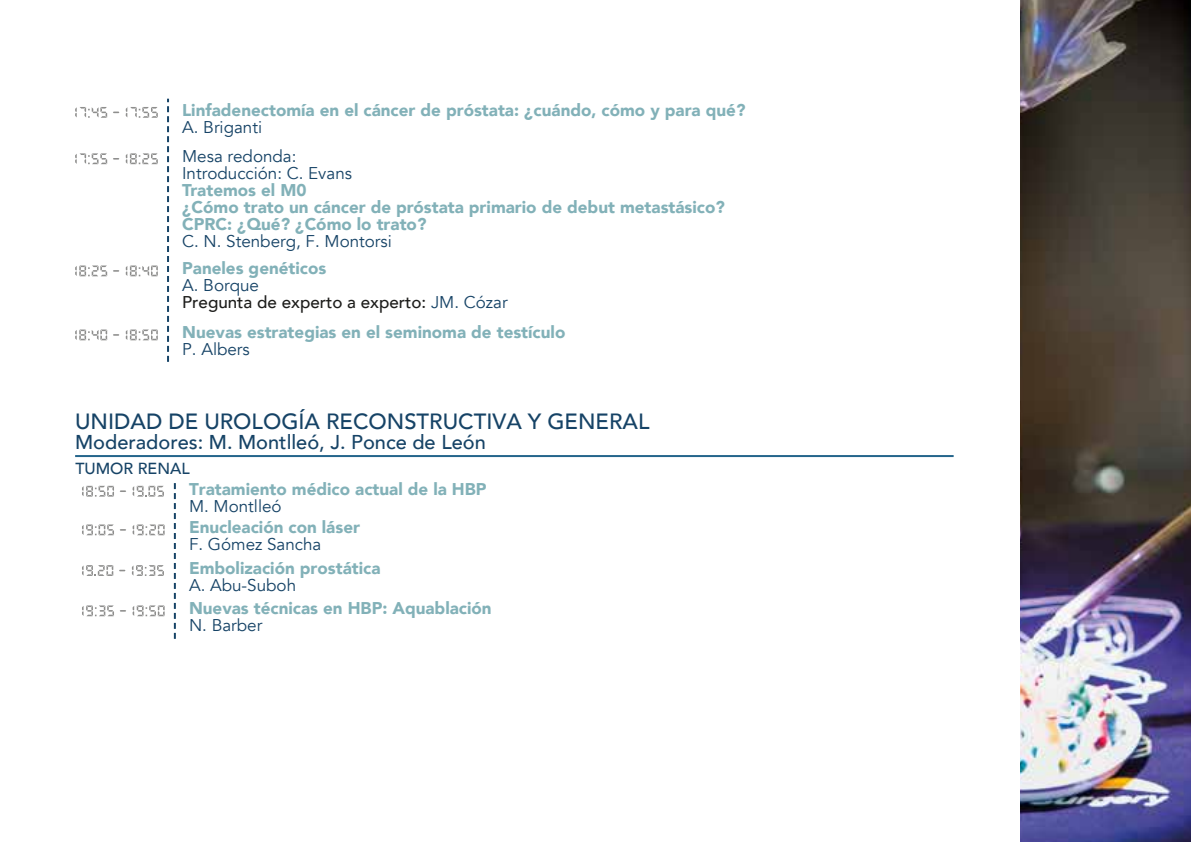
<style>
.page{position:relative;width:1191px;height:842px;background:#fff}
.page>*{position:absolute;margin:0;border:0;box-sizing:border-box;transform-origin:0 0}
.t1{font:500 22px "Avenir";color:#164366}
.t2{font:500 20px "Avenir";color:#164366}
.t3{font:900 17px/17px "Avenir";color:#82b1b8}
.t4{font:17px/17px "Avenir";color:#164366}
.t5{font:500 17px/17px "Avenir";color:#1d1d1b}
.t6{font:500 16px "Avenir";color:#164366}
.s1{font-weight:400;color:#164366}
</style>
<div class="page">
<img style="left:1020px;top:0;width:171px;height:842px">
<svg style="left:75px;top:107px;width:32px;height:11px"></svg>
<svg style="left:126px;top:107px;width:32px;height:11px"></svg>
<svg style="left:75px;top:329px;width:32px;height:11px"></svg>
<svg style="left:113px;top:334px;width:6px;height:2px"></svg>
<svg style="left:126px;top:329px;width:32px;height:11px"></svg>
<svg style="left:75px;top:265px;width:32px;height:11px"></svg>
<svg style="left:113px;top:270px;width:6px;height:2px"></svg>
<svg style="left:126px;top:265px;width:32px;height:11px"></svg>
<svg style="left:75px;top:153px;width:32px;height:11px"></svg>
<svg style="left:113px;top:158px;width:6px;height:2px"></svg>
<svg style="left:126px;top:153px;width:32px;height:11px"></svg>
<svg style="left:167px;top:99px;width:2px;height:263px"></svg>
<svg style="left:82px;top:486px;width:32px;height:11px"></svg>
<svg style="left:120px;top:490px;width:6px;height:2px"></svg>
<svg style="left:133px;top:486px;width:31px;height:11px"></svg>
<svg style="left:82px;top:524px;width:32px;height:11px"></svg>
<svg style="left:120px;top:529px;width:6px;height:2px"></svg>
<svg style="left:133px;top:524px;width:32px;height:11px"></svg>
<svg style="left:82px;top:565px;width:31px;height:11px"></svg>
<svg style="left:132px;top:565px;width:32px;height:11px"></svg>
<svg style="left:82px;top:605px;width:32px;height:11px"></svg>
<svg style="left:120px;top:610px;width:6px;height:2px"></svg>
<svg style="left:133px;top:605px;width:32px;height:11px"></svg>
<svg style="left:174px;top:483px;width:2px;height:156px"></svg>
<hr style="left:75px;top:455px;width:878px;height:2px;background:#24658b">
<p class="t3" style="left:182px;top:101px;width:565px">Linfadenectomía en el cáncer de próstata: ¿cuándo, cómo y para qué?</p>
<p class="t4" style="left:182px;top:119px;width:81px">A. Briganti</p>
<p class="t4" style="left:182px;top:148px;width:171px">Mesa redonda:<br>Introducción: C. Evans</p>
<p class="t3" style="left:182px;top:181px;width:544px">Tratemos el M0<br>¿Cómo trato un cáncer de próstata primario de debut metastásico?<br>CPRC: ¿Qué? ¿Cómo lo trato?</p>
<p class="t4" style="left:182px;top:233px;width:211px">C. N. Stenberg, F. Montorsi</p>
<p class="t3" style="left:182px;top:260px;width:146px">Paneles genéticos</p>
<p class="t5" style="left:182px;top:276px;width:327px"><span class="s1">A. Borque<br></span>Pregunta de experto a experto: <span class="s1">JM. Cózar</span></p>
<p class="t3" style="left:182px;top:324px;width:385px">Nuevas estrategias en el seminoma de testículo</p>
<p class="t4" style="left:182px;top:341px;width:69px">P. Albers</p>
<p class="t1" style="left:75px;top:402px;width:576px">UNIDAD DE UROLOGÍA RECONSTRUCTIVA Y GENERAL</p>
<p class="t2" style="left:75px;top:424px;width:412px">Moderadores: M. Montlleó, J. Ponce de León</p>
<p class="t3" style="left:189px;top:480px;width:299px">Tratamiento médico actual de la HBP</p>
<p class="t4" style="left:189px;top:498px;width:94px">M. Montlleó</p>
<p class="t3" style="left:189px;top:518px;width:172px">Enucleación con láser</p>
<p class="t4" style="left:189px;top:536px;width:134px">F. Gómez Sancha</p>
<p class="t3" style="left:189px;top:559px;width:193px">Embolización prostática</p>
<p class="t4" style="left:189px;top:577px;width:109px">A. Abu-Suboh</p>
<p class="t3" style="left:189px;top:599px;width:304px">Nuevas técnicas en HBP: Aquablación</p>
<p class="t4" style="left:189px;top:617px;width:75px">N. Barber</p>
<p class="t6" style="left:75px;top:454px;width:116px">TUMOR RENAL</p>
</div>
